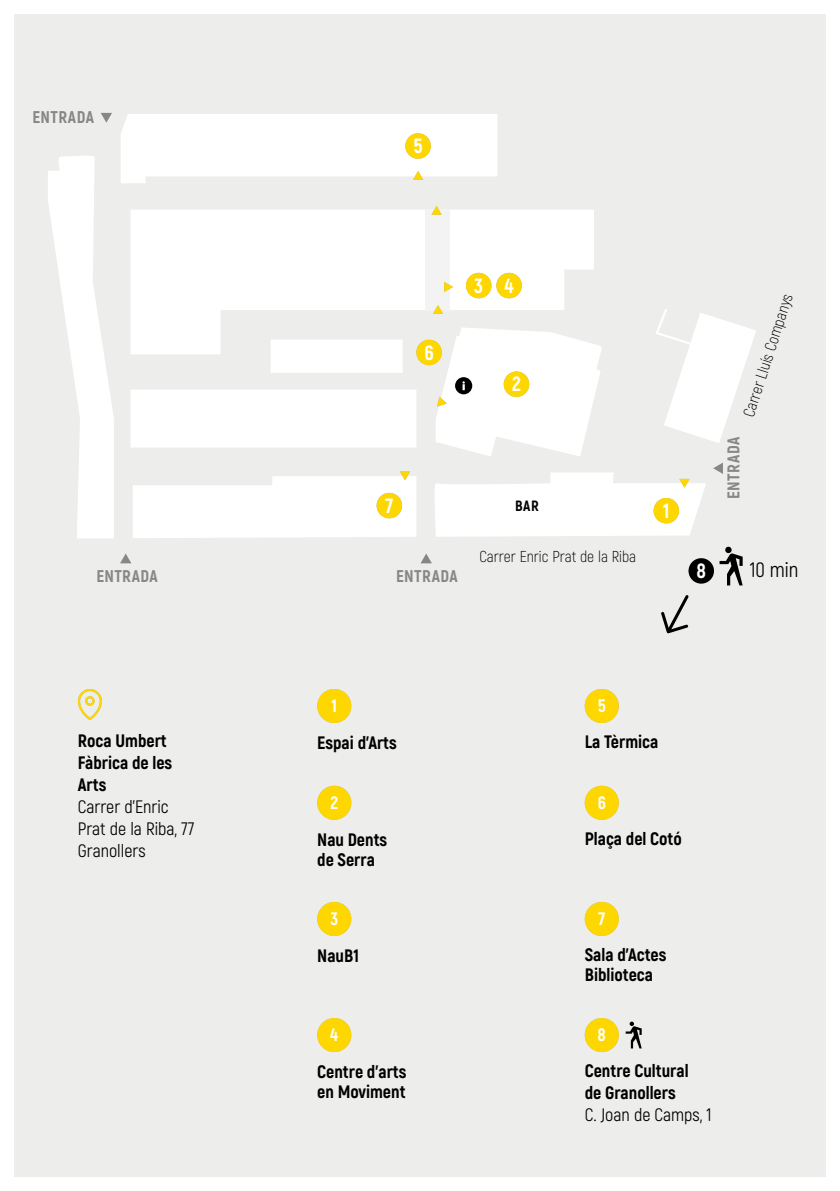
<style>
.page{position:relative;width:840px;height:1191px;background:#fff}
.page>*{position:absolute;margin:0;border:0;box-sizing:border-box;transform-origin:0 0}
.t1{font:20.8px "Akrobat";color:#000}
.t2{font:800 20.6px "Akrobat";color:#fff}
.t3{font:800 18px/22px "Akrobat";color:#000}
.t4{font:18px/22px "Akrobat";color:#000}
.t5{font:800 18px "Akrobat";color:#fff}
.t6{font:800 17px "Akrobat";letter-spacing:.02em;color:#878786}
.t7{font:300 15.8px "Akrobat";color:#000}
.t8{font:800 15px "Akrobat";color:#000}
</style>
<div class="page">
<div style="left:14px;top:14px;width:811px;height:1162px;background:#ededec"></div>
<svg style="left:131px;top:210px;width:462px;height:144px;fill:#fff"></svg>
<div style="left:424px;top:209px;width:25px;height:101px;background:#f3f3f3"></div>
<svg style="left:48px;top:156px;width:66px;height:382px"></svg>
<div style="left:270px;top:339px;width:132px;height:34px;background:#fff"></div>
<div style="left:131px;top:390px;width:285px;height:57px;background:#fff"></div>
<svg style="left:656px;top:309px;width:99px;height:134px"></svg>
<div style="left:688px;top:558px;width:25px;height:25px;background:#000;border-radius:50%"></div>
<div style="left:496px;top:273px;width:25px;height:25px;background:#fed600;border-radius:50%"></div>
<div style="left:416px;top:340px;width:25px;height:25px;background:#fed600;border-radius:50%"></div>
<div style="left:465px;top:273px;width:26px;height:25px;background:#fed600;border-radius:50%"></div>
<svg style="left:719px;top:547px;width:23px;height:38px"></svg>
<svg style="left:661px;top:595px;width:27px;height:38px"></svg>
<svg style="left:713px;top:463px;width:9px;height:11px"></svg>
<svg style="left:435px;top:473px;width:270px;height:64px"></svg>
<svg style="left:133px;top:471px;width:283px;height:67px"></svg>
<svg style="left:432px;top:305px;width:11px;height:9px"></svg>
<svg style="left:444px;top:282px;width:9px;height:10px"></svg>
<svg style="left:431px;top:206px;width:10px;height:9px"></svg>
<svg style="left:121px;top:114px;width:376px;height:69px;background:#fdfcf7"></svg>
<svg style="left:120px;top:553px;width:11px;height:10px"></svg>
<svg style="left:421px;top:553px;width:10px;height:10px"></svg>
<svg style="left:101px;top:113px;width:11px;height:10px"></svg>
<svg style="left:435px;top:327px;width:166px;height:129px"></svg>
<svg style="left:78px;top:689px;width:24px;height:31px"></svg>
<div style="left:317px;top:689px;width:34px;height:34px;background:#fed600;border-radius:50%"></div>
<div style="left:584px;top:689px;width:34px;height:34px;background:#fed600;border-radius:50%"></div>
<div style="left:317px;top:785px;width:34px;height:34px;background:#fed600;border-radius:50%"></div>
<div style="left:584px;top:785px;width:34px;height:34px;background:#fed600;border-radius:50%"></div>
<div style="left:317px;top:902px;width:34px;height:34px;background:#fed600;border-radius:50%"></div>
<div style="left:584px;top:902px;width:34px;height:34px;background:#fed600;border-radius:50%"></div>
<div style="left:317px;top:1018px;width:34px;height:34px;background:#fed600;border-radius:50%"></div>
<div style="left:584px;top:1018px;width:34px;height:34px;background:#fed600;border-radius:50%"></div>
<svg style="left:625px;top:1021px;width:16px;height:27px"></svg>
<p class="t6" style="left:32px;top:107px;width:63px">ENTRADA</p>
<p class="t2" style="left:413px;top:133px;width:11px">5</p>
<p class="t2" style="left:424px;top:339px;width:11px">6</p>
<p class="t2" style="left:474px;top:272px;width:10px">3</p>
<p class="t2" style="left:504px;top:272px;width:11px">4</p>
<p class="t2" style="left:511px;top:371px;width:10px">2</p>
<p class="t2" style="left:385px;top:492px;width:9px">7</p>
<p class="t6" style="left:96px;top:565px;width:63px">ENTRADA</p>
<p class="t6" style="left:396px;top:565px;width:63px">ENTRADA</p>
<p class="t8" style="left:515px;top:496px;width:25px">BAR</p>
<p class="t7" style="left:479px;top:546px;width:158px">Carrer Enric Prat de la Riba</p>
<p class="t2" style="left:662px;top:497px;width:8px">1</p>
<p class="t7" style="left:738px;top:413px;width:130px;rotate:-72deg">Carrer Lluís Companys</p>
<p class="t6" style="left:722px;top:498px;width:63px;rotate:-90deg">ENTRADA</p>
<p class="t2" style="left:696px;top:558px;width:11px">8</p>
<p class="t1" style="left:749px;top:557px;width:50px">10 min</p>
<p class="t3" style="left:78px;top:729px;width:96px">Roca Umbert<br>Fàbrica de les<br>Arts</p>
<p class="t4" style="left:78px;top:795px;width:118px">Carrer d’Enric<br>Prat de la Riba, 77<br>Granollers</p>
<p class="t5" style="left:331px;top:694px;width:7px">1</p>
<p class="t3" style="left:317px;top:732px;width:81px">Espai d’Arts</p>
<p class="t5" style="left:330px;top:791px;width:9px">2</p>
<p class="t3" style="left:317px;top:829px;width:71px;line-height:20px">Nau Dents de Serra</p>
<p class="t5" style="left:330px;top:907px;width:9px">3</p>
<p class="t3" style="left:317px;top:944px;width:43px">NauB1</p>
<p class="t5" style="left:597px;top:694px;width:10px">5</p>
<p class="t3" style="left:584px;top:730px;width:75px">La Tèrmica</p>
<p class="t5" style="left:597px;top:791px;width:10px">6</p>
<p class="t3" style="left:584px;top:827px;width:98px">Plaça del Cotó</p>
<p class="t5" style="left:598px;top:907px;width:8px">7</p>
<p class="t3" style="left:584px;top:945px;width:83px;line-height:20px">Sala d’Actes<br>Biblioteca</p>
<p class="t5" style="left:597px;top:1023px;width:10px">8</p>
<p class="t5" style="left:330px;top:1023px;width:10px">4</p>
<p class="t3" style="left:317px;top:1061px;width:91px;line-height:20px">Centre d’arts en Moviment</p>
<p class="t3" style="left:584px;top:1060px;width:105px">Centre Cultural de Granollers</p>
<p class="t4" style="left:584px;top:1104px;width:128px">C. Joan de Camps, 1</p>
</div>
